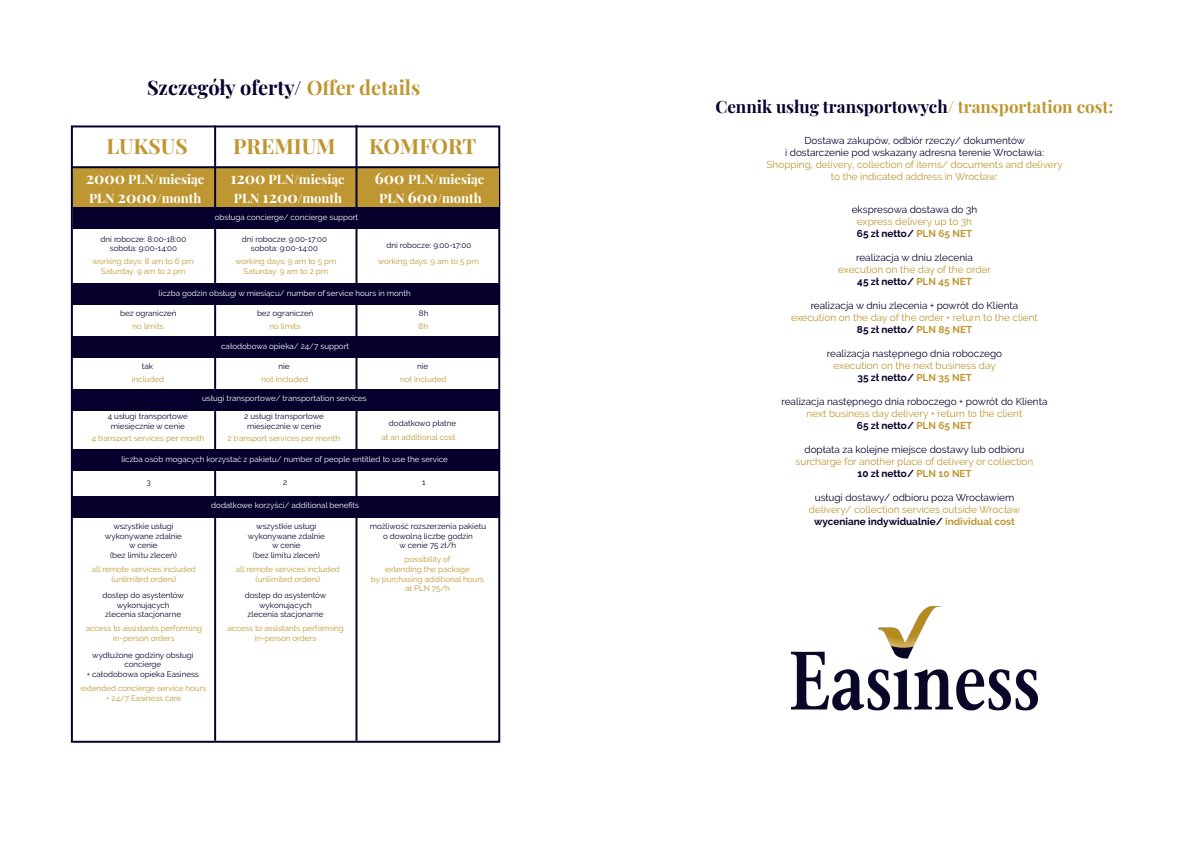
<style>
.page{position:relative;width:1191px;height:842px;background:#fff}
.page>*{position:absolute;margin:0;border:0;box-sizing:border-box;transform-origin:0 0}
.t1{font:700 21px "Playfair Display";color:#be9732}
.t2{font:700 20px "Playfair Display";color:#06002c}
.t3{font:700 17px "Playfair Display";color:#06002c}
.t4{font:700 13px "Playfair Display";color:#fff}
.t5{font:10px "Raleway";color:#be9732}
.t6{font:10px "Raleway";color:#06002c}
.t7{font:700 10px "Raleway";color:#06002c}
.t8{font:8px/9.6px "Raleway";color:#06002c;text-align:center}
.t9{font:8px "Raleway";color:#be9732}
.t10{font:8px "Raleway";color:#fff}
.s1{color:#be9732}
.s2{font-size:16px}
</style>
<div class="page">
<div style="left:71px;top:125px;width:429px;height:618px;background:#fff;border:2px solid #06002c"></div>
<div style="left:73px;top:168px;width:425px;height:39px;background:#be9732"></div>
<hr style="left:72px;top:166px;width:427px;height:2px;background:#06002c">
<hr style="left:214px;top:125px;width:2px;height:616px;background:#06002c">
<hr style="left:355px;top:125px;width:2px;height:616px;background:#06002c">
<div style="left:73px;top:207px;width:425px;height:22px;background:#06002c"></div>
<div style="left:72px;top:283px;width:427px;height:22px;background:#06002c"></div>
<div style="left:72px;top:336px;width:427px;height:22px;background:#06002c"></div>
<div style="left:72px;top:389px;width:427px;height:22px;background:#06002c"></div>
<div style="left:72px;top:496px;width:427px;height:21px;background:#06002c"></div>
<div style="left:72px;top:449px;width:427px;height:22px;background:#06002c"></div>
<img style="left:791px;top:606px;width:246px;height:104px">
<p class="t2" style="left:147px;top:72px;width:275px">Szczegóły oferty/ <span class="s1">Offer details</span></p>
<p class="t1" style="left:106px;top:130px;width:83px">LUKSUS</p>
<p class="t1" style="left:233px;top:130px;width:104px">PREMIUM</p>
<p class="t1" style="left:369px;top:129px;width:109px">KOMFORT</p>
<p class="t4" style="left:86px;top:169px;width:120px"><span class="s2">2000</span> PLN/miesiąc</p>
<p class="t4" style="left:230px;top:169px;width:116px"><span class="s2">1200</span> PLN/miesiąc</p>
<p class="t4" style="left:375px;top:169px;width:111px"><span class="s2">600</span> PLN/miesiąc</p>
<p class="t4" style="left:89px;top:187px;width:114px">PLN <span class="s2">2000</span>/month</p>
<p class="t4" style="left:234px;top:187px;width:110px">PLN <span class="s2">1200</span>/month</p>
<p class="t4" style="left:379px;top:187px;width:104px">PLN <span class="s2">600</span>/month</p>
<p class="t8" style="left:101px;top:234px;width:87px">dni robocze: 8:00-18:00</p>
<p class="t8" style="left:110px;top:244px;width:69px">sobota: 9:00-14:00</p>
<p class="t9" style="left:92px;top:256px;width:103px">working days: 8 am to 6 pm</p>
<p class="t9" style="left:101px;top:266px;width:86px">Saturday: 9 am to 2 pm</p>
<p class="t10" style="left:215px;top:212px;width:145px">obsługa concierge/ concierge support</p>
<p class="t8" style="left:242px;top:234px;width:86px">dni robocze: 9:00-17:00</p>
<p class="t8" style="left:251px;top:244px;width:69px">sobota: 9:00-14:00</p>
<p class="t9" style="left:235px;top:256px;width:103px">working days: 9 am to 5 pm</p>
<p class="t9" style="left:243px;top:266px;width:86px">Saturday: 9 am to 2 pm</p>
<p class="t8" style="left:386px;top:240px;width:86px">dni robocze: 9:00-17:00</p>
<p class="t9" style="left:378px;top:256px;width:103px">working days: 9 am to 5 pm</p>
<p class="t10" style="left:159px;top:289px;width:254px">liczba godzin obsługi w miesiącu/ number of service hours in month</p>
<p class="t8" style="left:120px;top:309px;width:58px">bez ograniczeń</p>
<p class="t8" style="left:257px;top:309px;width:58px">bez ograniczeń</p>
<p class="t8" style="left:419px;top:309px;width:11px">8h</p>
<p class="t10" style="left:221px;top:342px;width:129px">całodobowa opieka/ 24/7 support</p>
<p class="t8" style="left:142px;top:362px;width:13px">tak</p>
<p class="t8" style="left:278px;top:362px;width:13px">nie</p>
<p class="t8" style="left:417px;top:362px;width:13px">nie</p>
<p class="t10" style="left:202px;top:394px;width:166px">usługi transportowe/ transportation services</p>
<p class="t8" style="left:244px;top:412px;width:81px">2 usługi transportowe</p>
<p class="t8" style="left:247px;top:421px;width:75px">miesięcznie w cenie</p>
<p class="t9" style="left:133px;top:321px;width:33px">no limits</p>
<p class="t9" style="left:269px;top:321px;width:33px">no limits</p>
<p class="t9" style="left:418px;top:321px;width:11px">8h</p>
<p class="t9" style="left:132px;top:374px;width:34px">included</p>
<p class="t9" style="left:262px;top:374px;width:48px">not included</p>
<p class="t9" style="left:400px;top:374px;width:48px">not included</p>
<p class="t8" style="left:108px;top:412px;width:81px">4 usługi transportowe</p>
<p class="t8" style="left:111px;top:421px;width:75px">miesięcznie w cenie</p>
<p class="t8" style="left:389px;top:418px;width:69px">dodatkowo płatne</p>
<p class="t9" style="left:92px;top:433px;width:114px">4 transport services per month</p>
<p class="t9" style="left:227px;top:433px;width:114px">2 transport services per month</p>
<p class="t9" style="left:381px;top:433px;width:76px">at an additional cost</p>
<p class="t10" style="left:121px;top:454px;width:328px">liczba osób mogących korzystać z pakietu/ number of people entitled to use the service</p>
<p class="t8" style="left:146px;top:477px;width:6px">3</p>
<p class="t8" style="left:283px;top:477px;width:6px">2</p>
<p class="t8" style="left:422px;top:477px;width:5px">1</p>
<p class="t10" style="left:211px;top:501px;width:149px">dodatkowe korzyści/ additional benefits</p>
<p class="t8" style="left:113px;top:521px;width:62px">wszystkie usługi</p>
<p class="t8" style="left:105px;top:531px;width:79px">wykonywane zdalnie</p>
<p class="t8" style="left:129px;top:541px;width:30px">w cenie</p>
<p class="t8" style="left:110px;top:550px;width:68px">(bez limitu zleceń)</p>
<p class="t8" style="left:102px;top:590px;width:83px">dostęp do asystentów wykonujących</p>
<p class="t8" style="left:105px;top:609px;width:77px">zlecenia stacjonarne</p>
<p class="t8" style="left:92px;top:650px;width:103px">wydłużone godziny obsługi concierge</p>
<p class="t8" style="left:87px;top:669px;width:113px">+ całodobowa opieka Easiness</p>
<p class="t9" style="left:92px;top:565px;width:105px">all remote services included</p>
<p class="t9" style="left:112px;top:574px;width:66px">(unlimited orders)</p>
<p class="t9" style="left:86px;top:624px;width:118px">access to assistants performing</p>
<p class="t9" style="left:113px;top:633px;width:63px">in-person orders</p>
<p class="t8" style="left:256px;top:521px;width:62px">wszystkie usługi</p>
<p class="t8" style="left:248px;top:531px;width:79px">wykonywane zdalnie</p>
<p class="t8" style="left:272px;top:541px;width:30px">w cenie</p>
<p class="t8" style="left:253px;top:550px;width:68px">(bez limitu zleceń)</p>
<p class="t8" style="left:245px;top:590px;width:83px">dostęp do asystentów wykonujących</p>
<p class="t8" style="left:248px;top:609px;width:77px">zlecenia stacjonarne</p>
<p class="t9" style="left:236px;top:565px;width:105px">all remote services included</p>
<p class="t9" style="left:256px;top:574px;width:66px">(unlimited orders)</p>
<p class="t9" style="left:227px;top:624px;width:118px">access to assistants performing</p>
<p class="t9" style="left:255px;top:633px;width:63px">in-person orders</p>
<p class="t9" style="left:81px;top:683px;width:127px">extended concierge service hours</p>
<p class="t9" style="left:106px;top:693px;width:77px">+ 24/7 Easiness care</p>
<p class="t8" style="left:370px;top:521px;width:118px">możliwość rozszerzenia pakietu</p>
<p class="t8" style="left:383px;top:531px;width:91px">o dowolną liczbę godzin</p>
<p class="t8" style="left:399px;top:541px;width:58px">w cenie 75 zł/h</p>
<p class="t9" style="left:404px;top:555px;width:48px">possibility of</p>
<p class="t9" style="left:385px;top:564px;width:86px">extending the package</p>
<p class="t9" style="left:371px;top:574px;width:115px">by purchasing additional hours</p>
<p class="t9" style="left:405px;top:584px;width:46px">at PLN 75/h</p>
<p class="t3" style="left:715px;top:93px;width:399px">Cennik usług transportowych<span class="s1">/ transportation cost:</span></p>
<p class="t6" style="left:804px;top:134px;width:222px">Dostawa zakupów, odbiór rzeczy/ dokumentów</p>
<p class="t6" style="left:785px;top:146px;width:260px">i dostarczenie pod wskazany adresna terenie Wrocławia:</p>
<p class="t5" style="left:766px;top:158px;width:298px">Shopping, delivery, collection of items/ documents and delivery</p>
<p class="t5" style="left:831px;top:170px;width:169px">to the indicated address in Wrocław:</p>
<p class="t6" style="left:851px;top:203px;width:127px">ekspresowa dostawa do 3h</p>
<p class="t5" style="left:857px;top:215px;width:117px">express delivery up to 3h</p>
<p class="t7" style="left:857px;top:228px;width:117px">65 zł netto/ <span class="s1">PLN 65 NET</span></p>
<p class="t6" style="left:856px;top:251px;width:118px">realizacja w dniu zlecenia</p>
<p class="t5" style="left:838px;top:263px;width:154px">execution on the day of the order</p>
<p class="t7" style="left:857px;top:276px;width:116px">45 zł netto/ <span class="s1">PLN 45 NET</span></p>
<p class="t6" style="left:810px;top:299px;width:209px">realizacja w dniu zlecenia + powrót do Klienta</p>
<p class="t5" style="left:791px;top:311px;width:248px">execution on the day of the order + return to the client</p>
<p class="t7" style="left:857px;top:324px;width:117px">85 zł netto/ <span class="s1">PLN 85 NET</span></p>
<p class="t6" style="left:827px;top:347px;width:177px">realizacja następnego dnia roboczego</p>
<p class="t5" style="left:833px;top:359px;width:164px">execution on the next business day</p>
<p class="t7" style="left:857px;top:372px;width:116px">35 zł netto/ <span class="s1">PLN 35 NET</span></p>
<p class="t6" style="left:781px;top:395px;width:268px">realizacja następnego dnia roboczego + powrót do Klienta</p>
<p class="t5" style="left:806px;top:407px;width:217px">next business day delivery + return to the client</p>
<p class="t7" style="left:857px;top:420px;width:117px">65 zł netto/ <span class="s1">PLN 65 NET</span></p>
<p class="t6" style="left:804px;top:443px;width:222px">dopłata za kolejne miejsce dostawy lub odbioru</p>
<p class="t5" style="left:795px;top:455px;width:239px">surcharge for another place of delivery or collection</p>
<p class="t7" style="left:857px;top:468px;width:116px">10 zł netto/ <span class="s1">PLN 10 NET</span></p>
<p class="t6" style="left:814px;top:491px;width:201px">usługi dostawy/ odbioru poza Wrocławiem</p>
<p class="t5" style="left:809px;top:503px;width:213px">delivery/ collection services outside Wrocław</p>
<p class="t7" style="left:814px;top:516px;width:202px">wyceniane indywidualnie/ <span class="s1">individual cost</span></p>
</div>
